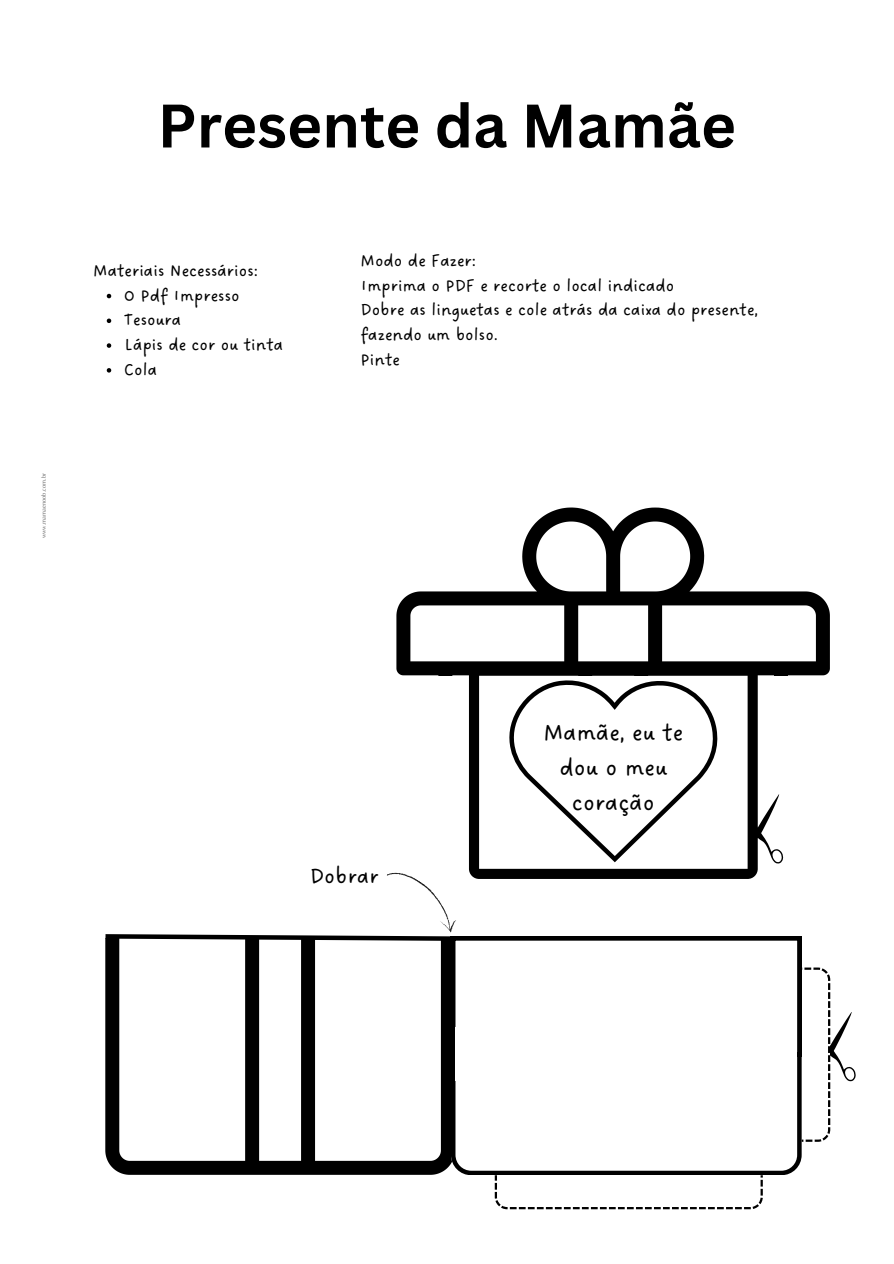
<style>
.page{position:relative;width:894px;height:1264px;background:#fff}
.page>*{position:absolute;margin:0;border:0;box-sizing:border-box;transform-origin:0 0}
.t1{font:700 60px "Canva Sans";color:#000}
.t2{font:25.05px/34.8px "DO Sans Regular";color:#000;text-align:center}
.t3{font:23.25px "DO Sans Regular";color:#000}
.t4{font:18px/24.8px "DO Sans Regular";color:#000}
.t5{font:6.3px "Belleza";color:#737373}
</style>
<div class="page">
<svg style="left:396px;top:507px;width:433px;height:168px"></svg>
<svg style="left:469px;top:665px;width:288px;height:15px"></svg>
<svg style="left:105px;top:680px;width:750px;height:529px"></svg>
<svg style="left:107px;top:294px;width:4px;height:4px"></svg>
<svg style="left:107px;top:318px;width:4px;height:5px"></svg>
<svg style="left:107px;top:343px;width:4px;height:5px"></svg>
<svg style="left:107px;top:368px;width:4px;height:4px"></svg>
<p class="t5" style="left:40px;top:538px;width:67px;rotate:-90deg">www.mamaenoob.com.br</p>
<p class="t1" style="left:157px;top:83px;width:580px">Presente da Mamãe</p>
<h3 class="t4" style="left:93px;top:259px;width:167px">Materiais Necessários:</h3>
<p class="t4" style="left:124px;top:284px;width:117px">O Pdf Impresso</p>
<p class="t4" style="left:124px;top:308px;width:59px">Tesoura</p>
<p class="t4" style="left:124px;top:333px;width:161px">Lápis de cor ou tinta</p>
<p class="t4" style="left:124px;top:358px;width:35px">Cola</p>
<h3 class="t4" style="left:360px;top:249px;width:399px">Modo de Fazer:<br>Imprima o PDF e recorte o local indicado<br>Dobre as linguetas e cole atrás da caixa do presente, fazendo um bolso.<br>Pinte</h3>
<h2 class="t3" style="left:310px;top:862px;width:70px">Dobrar</h2>
<h1 class="t2" style="left:543px;top:716px;width:141px">Mamãe, eu te dou o meu coração</h1>
</div>
